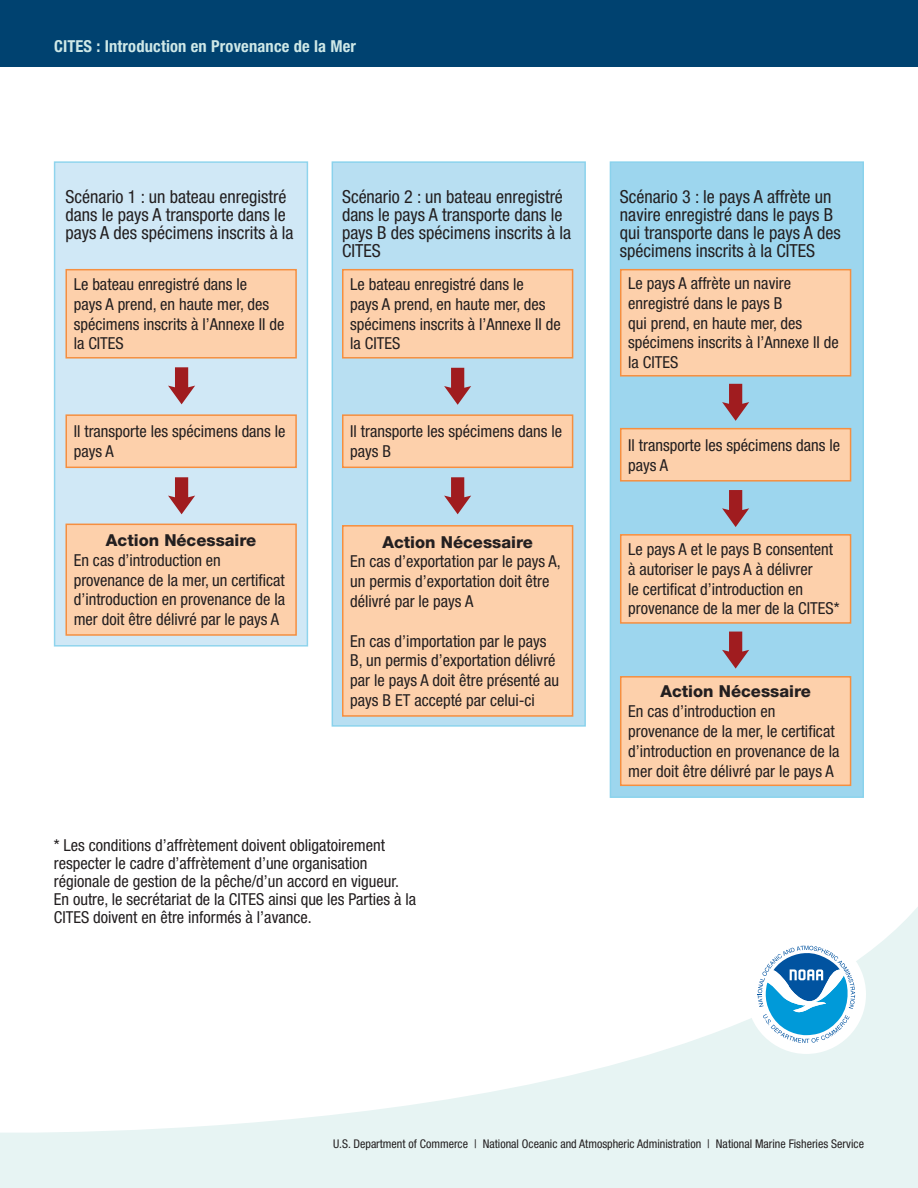
<style>
.page{position:relative;width:918px;height:1188px;background:#fff}
.page>*{position:absolute;margin:0;border:0;box-sizing:border-box;transform-origin:0 0}
.t1{font:condensed 18px/18px "Helvetica Neue LT Std";color:#231f20}
.t2{font:condensed 16.5px/19.8px "Helvetica Neue LT Std";color:#231f20}
.t3{font:800 16.5px "Helvetica Neue LT Std";color:#231f20}
.t4{font:700 condensed 16.5px "Helvetica Neue LT Std";letter-spacing:.01em;color:#cee8e7}
.t5{font:condensed 12px "Helvetica Neue LT Std";color:#231f20}
</style>
<div class="page">
<svg style="left:0;top:907px;width:918px;height:281px"></svg>
<div style="left:0;top:0;width:918px;height:68px;background:#004270"></div>
<div style="left:610px;top:161px;width:254px;height:637px;background:#9dd6ee"></div>
<div style="left:621px;top:270px;width:230px;height:106px;background:#fdd0ab"></div>
<div style="left:620px;top:269px;width:231px;height:108px;border:2px solid #f58f40"></div>
<div style="left:621px;top:429px;width:230px;height:52px;background:#fdd0ab"></div>
<div style="left:620px;top:428px;width:231px;height:54px;border:2px solid #f58f40"></div>
<div style="left:621px;top:535px;width:230px;height:88px;background:#fdd0ab"></div>
<div style="left:620px;top:534px;width:231px;height:90px;border:2px solid #f58f40"></div>
<div style="left:621px;top:677px;width:230px;height:108px;background:#fdd0ab"></div>
<div style="left:620px;top:676px;width:231px;height:110px;border:2px solid #f58f40"></div>
<div style="left:332px;top:161px;width:254px;height:566px;background:#b8dff2"></div>
<div style="left:343px;top:270px;width:230px;height:88px;background:#fdd0ab"></div>
<div style="left:342px;top:269px;width:231px;height:90px;border:2px solid #f58f40"></div>
<div style="left:343px;top:415px;width:230px;height:52px;background:#fdd0ab"></div>
<div style="left:342px;top:414px;width:231px;height:54px;border:2px solid #f58f40"></div>
<div style="left:343px;top:526px;width:230px;height:190px;background:#fdd0ab"></div>
<div style="left:342px;top:525px;width:231px;height:192px;border:2px solid #f58f40"></div>
<div style="left:54px;top:161px;width:254px;height:486px;background:#d0e8f6"></div>
<div style="left:66px;top:270px;width:230px;height:88px;background:#fdd0ab"></div>
<div style="left:65px;top:269px;width:232px;height:90px;border:2px solid #f58f40"></div>
<div style="left:66px;top:415px;width:230px;height:52px;background:#fdd0ab"></div>
<div style="left:65px;top:414px;width:232px;height:54px;border:2px solid #f58f40"></div>
<div style="left:66px;top:524px;width:230px;height:111px;background:#fdd0ab"></div>
<div style="left:65px;top:524px;width:232px;height:112px;border:2px solid #f58f40"></div>
<svg style="left:168px;top:367px;width:27px;height:37px"></svg>
<svg style="left:168px;top:477px;width:27px;height:37px"></svg>
<svg style="left:722px;top:384px;width:27px;height:37px"></svg>
<svg style="left:444px;top:368px;width:27px;height:37px"></svg>
<svg style="left:444px;top:477px;width:27px;height:37px"></svg>
<svg style="left:722px;top:490px;width:27px;height:37px"></svg>
<svg style="left:722px;top:632px;width:27px;height:37px"></svg>
<div style="left:747px;top:935px;width:119px;height:119px;background:#fff;border-radius:50%"></div>
<svg style="left:758px;top:946px;width:97px;height:97px"></svg>
<p class="t4" style="left:54px;top:36px;width:304px">CITES : Introduction en Provenance de la Mer</p>
<p class="t1" style="left:65px;top:187px;width:230px">Scénario 1 : un bateau enregistré dans le pays A transporte dans le pays A des spécimens inscrits à la</p>
<p class="t2" style="left:74px;top:274px;width:212px">Le bateau enregistré dans le<br>pays A prend, en haute mer, des spécimens inscrits à l’Annexe II de la CITES</p>
<p class="t2" style="left:74px;top:421px;width:213px">Il transporte les spécimens dans le pays A</p>
<p class="t3" style="left:106px;top:530px;width:152px">Action Nécessaire</p>
<p class="t2" style="left:74px;top:550px;width:213px">En cas d’introduction en provenance de la mer, un certificat d’introduction en provenance de la mer doit être délivré par le pays A</p>
<p class="t1" style="left:342px;top:187px;width:231px">Scénario 2 : un bateau enregistré dans le pays A transporte dans le pays B des spécimens inscrits à la<br>CITES</p>
<p class="t2" style="left:350px;top:274px;width:212px">Le bateau enregistré dans le<br>pays A prend, en haute mer, des spécimens inscrits à l’Annexe II de la CITES</p>
<p class="t2" style="left:350px;top:421px;width:213px">Il transporte les spécimens dans le pays B</p>
<p class="t3" style="left:382px;top:532px;width:152px">Action Nécessaire</p>
<p class="t2" style="left:350px;top:552px;width:212px">En cas d’exportation par le pays A, un permis d’exportation doit être délivré par le pays A</p>
<p class="t2" style="left:350px;top:631px;width:210px">En cas d’importation par le pays<br>B, un permis d’exportation délivré par le pays A doit être présenté au pays B ET accepté par celui-ci</p>
<p class="t2" style="left:54px;top:836px;width:364px;line-height:18px">* Les conditions d’affrètement doivent obligatoirement respecter le cadre d’affrètement d’une organisation régionale de gestion de la pêche/d’un accord en vigueur.<br>En outre, le secrétariat de la CITES ainsi que les Parties à la CITES doivent en être informés à l’avance.</p>
<p class="t1" style="left:620px;top:187px;width:222px">Scénario 3 : le pays A affrète un navire enregistré dans le pays B qui transporte dans le pays A des spécimens inscrits à la CITES</p>
<p class="t2" style="left:628px;top:273px;width:212px">Le pays A affrète un navire enregistré dans le pays B<br>qui prend, en haute mer, des spécimens inscrits à l’Annexe II de la CITES</p>
<p class="t2" style="left:628px;top:435px;width:213px">Il transporte les spécimens dans le pays A</p>
<p class="t2" style="left:628px;top:539px;width:213px">Le pays A et le pays B consentent à autoriser le pays A à délivrer<br>le certificat d’introduction en provenance de la mer de la CITES*</p>
<p class="t3" style="left:660px;top:682px;width:152px">Action Nécessaire</p>
<p class="t2" style="left:628px;top:701px;width:213px">En cas d’introduction en provenance de la mer, le certificat d’introduction en provenance de la mer doit être délivré par le pays A</p>
<p class="t5" style="left:333px;top:1136px;width:532px">U.S. Department of Commerce | National Oceanic and Atmospheric Administration | National Marine Fisheries Service</p>
</div>
